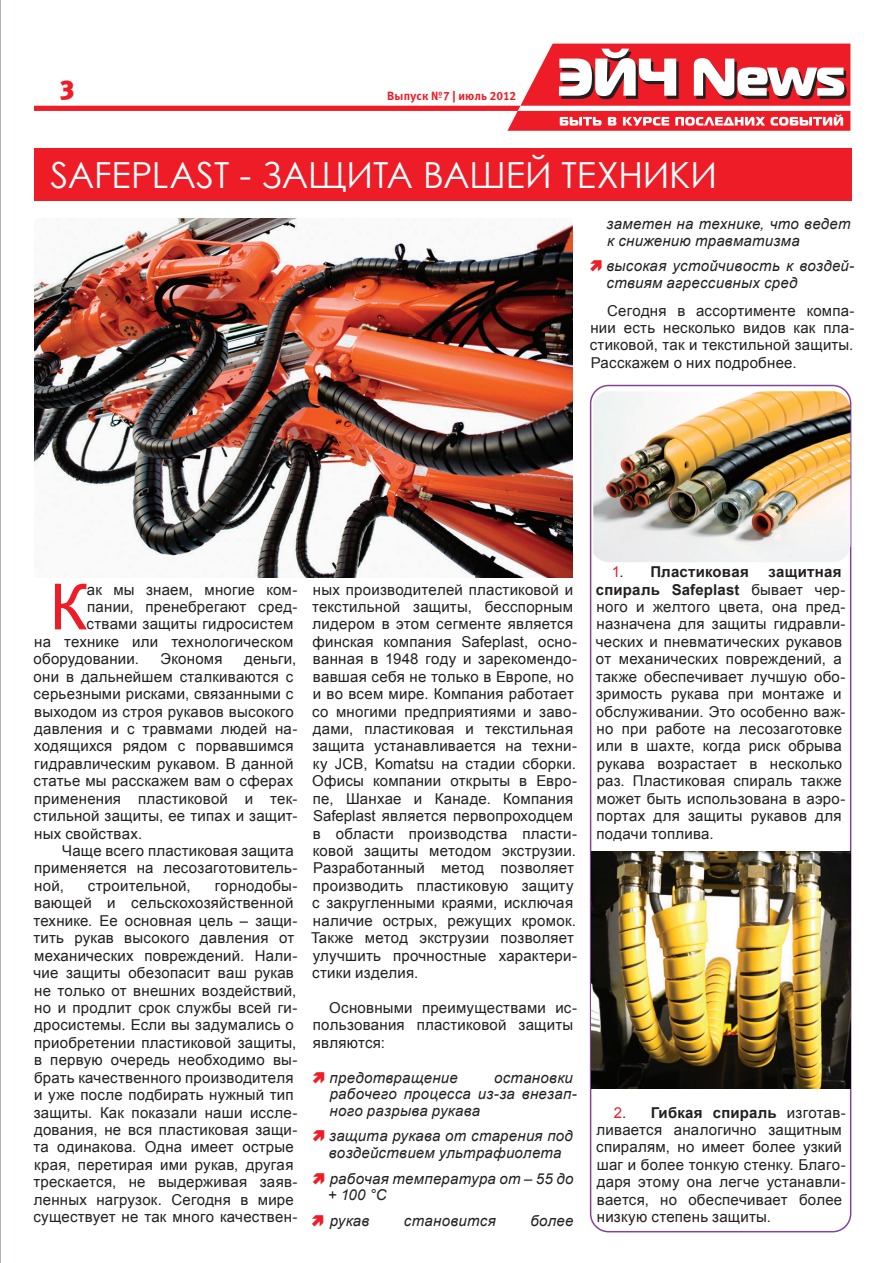
<style>
.page{position:relative;width:893px;height:1263px;background:#fff}
.page>*{position:absolute;margin:0;border:0;box-sizing:border-box;transform-origin:0 0}
.main{font:63.75px "Arial";color:#ee1c26}
.zagolovok_big{font:36px "Century Gothic";letter-spacing:-.005em;color:#fff}
.t1{font:27px "Meta Black LFC";color:#ee1c26}
.main-2{font:15px/17.4px "Arial";letter-spacing:.015em;color:#231f20}
.t2{font:italic 15px/16.5px "Arial";letter-spacing:.02em;color:#231f20}
.main-3{font:700 15px "Arial";letter-spacing:.01em;color:#231f20}
.t3{font:12px "Meta Bold LFC";letter-spacing:.01em;color:#ee1c26}
.s1{font-weight:400;color:#ee1c26}
.s2{font-weight:400}
.s3{font-weight:700}
.s4{color:#ee1c26}
</style>
<div class="page">
<svg style="left:34px;top:44px;width:816px;height:87px"></svg>
<hr style="left:0;top:0;width:1px;height:1263px;background:#939598">
<div style="left:34px;top:148px;width:817px;height:53px;background:#ee1c26"></div>
<div style="left:590px;top:385px;width:261px;height:847px;border:2px solid #824499;border-radius:18px"></div>
<img style="left:593px;top:391px;width:257px;height:171px">
<img style="left:34px;top:218px;width:538px;height:359px">
<img style="left:591px;top:852px;width:259px;height:237px">
<h3 class="t1" style="left:60px;top:75px;width:17px">3</h3>
<p class="t3" style="left:387px;top:89px;width:130px">Выпуск №7 | июль 2012</p>
<p class="zagolovok_big" style="left:51px;top:150px;width:668px">SAFEPLAST - ЗАЩИТА ВАШЕЙ ТЕХНИКИ</p>
<p class="t2" style="left:607px;top:216px;width:245px">заметен на технике, что ведет к снижению травматизма</p>
<p class="t2" style="left:606px;top:258px;width:249px">высокая устойчивость к воздей&shy;ствиям агрессивных сред</p>
<p class="main-2" style="left:590px;top:302px;width:266px;text-align:justify;text-indent:17px">Сегодня в ассортименте компа&shy;нии есть несколько видов как пла&shy;стиковой, так и текстильной защиты.<br>Расскажем о них подробнее.</p>
<p class="main" style="left:50px;top:565px;width:39px">К</p>
<p class="main-2" style="left:87px;top:581px;width:212px">ак мы знаем, многие ком-</p>
<p class="main-2" style="left:87px;top:598px;width:212px">пании, пренебрегают сред-</p>
<p class="main-2" style="left:87px;top:615px;width:208px">ствами защиты гидросистем</p>
<p class="main-2" style="left:34px;top:633px;width:261px">на технике или технологическом</p>
<p class="main-2" style="left:34px;top:650px;width:107px">оборудовании.</p>
<p class="main-2" style="left:161px;top:650px;width:64px">Экономя</p>
<p class="main-2" style="left:34px;top:650px;width:265px;text-indent:211px">деньги, они в дальнейшем сталкиваются с серьезными рисками, связанными с выходом из строя рукавов высокого давления и с травмами людей на&shy;ходящихся рядом с порвавшимся гидравлическим рукавом. В данной статье мы расскажем вам о сферах применения пластиковой и тек&shy;стильной защиты, ее типах и защит&shy;ных свойствах.</p>
<p class="main-2" style="left:34px;top:842px;width:265px;text-indent:28px">Чаще всего пластиковая защита применяется на лесозаготовитель&shy;ной,</p>
<p class="main-2" style="left:33px;top:877px;width:265px;text-indent:182px">горнодобы&shy;вающей и сельскохозяйственной технике. Ее основная цель – защи&shy;тить рукав высокого давления от механических повреждений. Нали&shy;чие защиты обезопасит ваш рукав не только от внешних воздействий, но и продлит срок службы всей ги&shy;дросистемы. Если вы задумались о приобретении пластиковой защиты, в первую очередь необходимо вы&shy;брать качественного производителя и уже после подбирать нужный тип защиты. Как показали наши иссле&shy;дования, не вся пластиковая защи&shy;та одинакова. Одна имеет острые края, перетирая ими рукав, другая трескается, не выдерживая заяв&shy;ленных нагрузок. Сегодня в мире существует не так много качествен-</p>
<p class="main-2" style="left:88px;top:877px;width:104px">строительной,</p>
<p class="main-2" style="left:311px;top:581px;width:267px">ных производителей пластиковой и текстильной защиты, бесспорным лидером в этом сегменте является финская компания Safeplast, осно&shy;ванная в 1948 году и зарекомендо&shy;вавшая себя не только в Европе, но и во всем мире. Компания работает со многими предприятиями и заво&shy;дами, пластиковая и текстильная защита устанавливается на техни&shy;ку JCB, Komatsu на стадии сборки.<br>Офисы компании открыты в Евро&shy;пе, Шанхае и Канаде. Компания<br>Safeplast является первопроходцем в области производства пласти&shy;ковой защиты методом экструзии.<br>Разработанный метод позволяет производить пластиковую защиту с закругленными краями, исключая наличие острых, режущих кромок.<br>Также метод экструзии позволяет улучшить прочностные характери&shy;стики изделия.</p>
<p class="main-2" style="left:313px;top:999px;width:266px;text-indent:17px">Основными преимуществами ис&shy;пользования пластиковой защиты являются:</p>
<p class="t2" style="left:330px;top:1069px;width:130px">предотвращение</p>
<p class="t2" style="left:330px;top:1069px;width:249px;text-indent:165px">остановки рабочего процесса из-за внезап&shy;ного разрыва рукава</p>
<p class="t2" style="left:329px;top:1128px;width:246px">защита рукава от старения под воздействием ультрафиолета</p>
<p class="t2" style="left:328px;top:1170px;width:247px">рабочая температура от – 55 до + 100 °С</p>
<p class="t2" style="left:330px;top:1212px;width:41px">рукав</p>
<p class="t2" style="left:404px;top:1212px;width:93px">становится</p>
<p class="t2" style="left:530px;top:1212px;width:45px">более</p>
<p class="main-3" style="left:612px;top:562px;width:139px"><span class="s1">1</span><span class="s2">.</span> Пластиковая</p>
<p class="main-2" style="left:596px;top:563px;width:251px;text-indent:173px"><span class="s3">защитная спираль Safeplast</span> бывает чер&shy;ного и желтого цвета, она пред&shy;назначена для защиты гидравли&shy;ческих и пневматических рукавов от механических повреждений, а также обеспечивает лучшую обо&shy;зримость рукава при монтаже и обслуживании. Это особенно важ&shy;но при работе на лесозаготовке или в шахте, когда риск обрыва рукава возрастает в несколько раз. Пластиковая спираль также может быть использована в аэро&shy;портах для защиты рукавов для подачи топлива.</p>
<p class="main-2" style="left:596px;top:1104px;width:251px;text-indent:18px"><span class="s4">2</span>. <span class="s3">Гибкая спираль</span> изготав&shy;ливается аналогично защитным спиралям, но имеет более узкий шаг и более тонкую стенку. Благо&shy;даря этому она легче устанавли&shy;вается, но обеспечивает более низкую степень защиты.</p>
</div>
